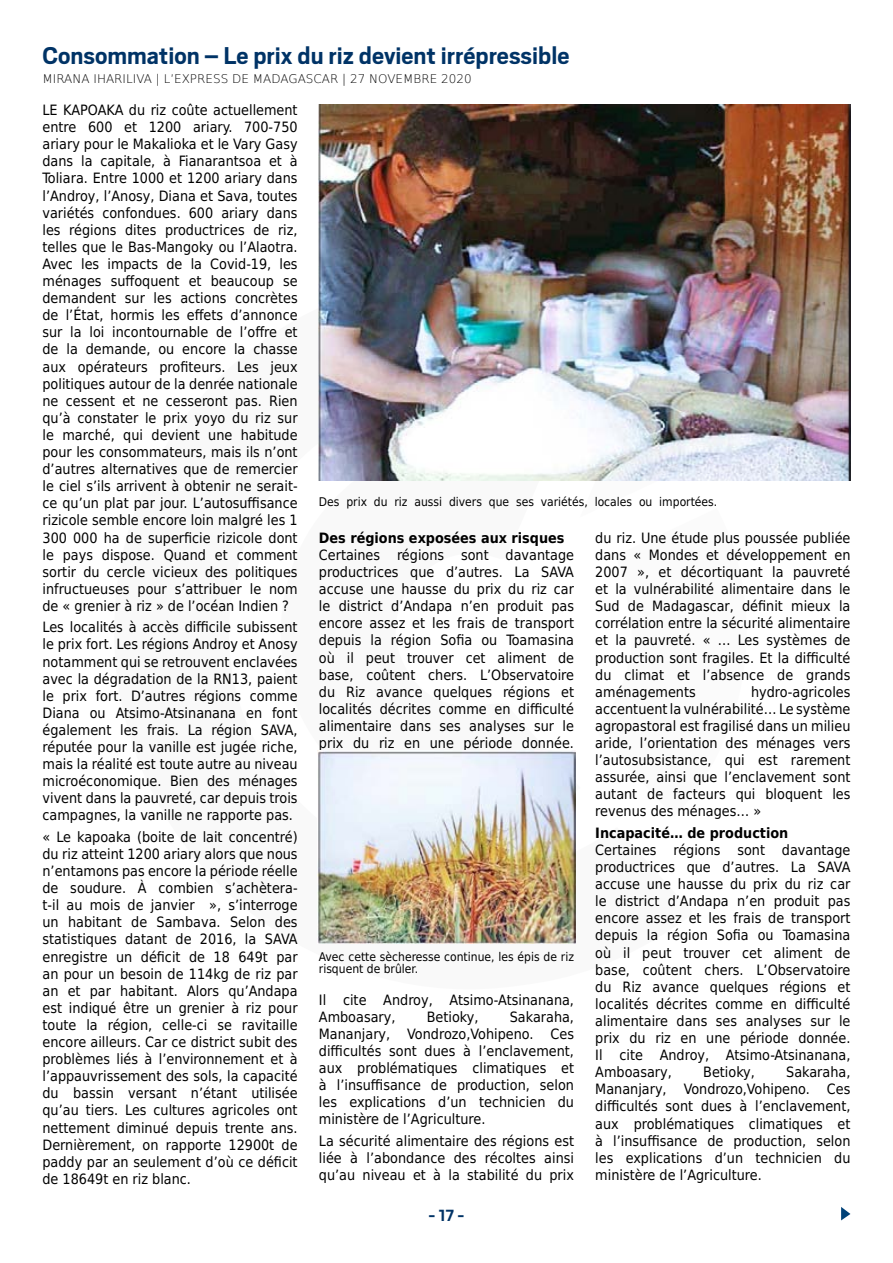
<style>
.page{position:relative;width:893px;height:1263px;background:#fff}
.page>*{position:absolute;margin:0;border:0;box-sizing:border-box;transform-origin:0 0}
.Titre{font:700 27px "Scout";color:#036}
.t1{font:700 18px "Scout";color:#036}
.Texte{font:14.25px/17.1px "DejaVu Sans Condensed";color:#000;text-align:justify}
.Intertitre{font:700 14.25px "DejaVu Sans Condensed";color:#000}
.Légende{font:12px/12px "DejaVu Sans Condensed";color:#000}
.Signature{font:200 12px "DejaVu Sans";color:#000}
</style>
<div class="page">
<svg style="left:580px;top:480px;width:199px;height:1px"></svg>
<img style="left:319px;top:104px;width:531px;height:376px">
<img style="left:318px;top:751px;width:257px;height:192px">
<svg style="left:841px;top:1207px;width:9px;height:13px"></svg>
<p class="Titre" style="left:43px;top:38px;width:528px">Consommation – Le prix du riz devient irrépressible</p>
<p class="Signature" style="left:43px;top:70px;width:431px">MIRANA IHARILIVA | L’EXPRESS DE MADAGASCAR | 27 NOVEMBRE 2020</p>
<p class="Texte" style="left:43px;top:101px;width:257px">LE KAPOAKA du riz coûte actuellement entre 600 et 1200 ariary. 700-750 ariary pour le Makalioka et le Vary Gasy dans la capitale, à Fianarantsoa et à Toliara. Entre 1000 et 1200 ariary dans l’Androy, l’Anosy, Diana et Sava, toutes variétés confondues. 600 ariary dans les régions dites productrices de riz, telles que le Bas-Mangoky ou l’Alaotra.<br>Avec les impacts de la Covid-19, les ménages suffoquent et beaucoup se demandent sur les actions concrètes de l’État, hormis les effets d’annonce sur la loi incontournable de l’offre et de la demande, ou encore la chasse aux opérateurs profiteurs. Les jeux politiques autour de la denrée nationale ne cessent et ne cesseront pas. Rien qu’à constater le prix yoyo du riz sur le marché, qui devient une habitude pour les consommateurs, mais ils n’ont d’autres alternatives que de remercier le ciel s’ils arrivent à obtenir ne serait&shy;ce qu’un plat par jour. L’autosuffisance rizicole semble encore loin malgré les 1<br>300 000 ha de superficie rizicole dont le pays dispose. Quand et comment sortir du cercle vicieux des politiques infructueuses pour s’attribuer le nom de « grenier à riz » de l’océan Indien ?</p>
<p class="Texte" style="left:43px;top:618px;width:257px">Les localités à accès difficile subissent le prix fort. Les régions Androy et Anosy notamment qui se retrouvent enclavées avec la dégradation de la RN13, paient le prix fort. D’autres régions comme Diana ou Atsimo-Atsinanana en font également les frais. La région SAVA, réputée pour la vanille est jugée riche, mais la réalité est toute autre au niveau microéconomique. Bien des ménages vivent dans la pauvreté, car depuis trois campagnes, la vanille ne rapporte pas.</p>
<p class="Texte" style="left:43px;top:828px;width:257px">« Le kapoaka (boite de lait concentré) du riz atteint 1200 ariary alors que nous n’entamons pas encore la période réelle de soudure. À combien s’achètera&shy;t-il au mois de janvier », s’interroge un habitant de Sambava. Selon des statistiques datant de 2016, la SAVA enregistre un déficit de 18 649t par an pour un besoin de 114kg de riz par an et par habitant. Alors qu’Andapa est indiqué être un grenier à riz pour toute la région, celle-ci se ravitaille encore ailleurs. Car ce district subit des problèmes liés à l’environnement et à l’appauvrissement des sols, la capacité du bassin versant n’étant utilisée qu’au tiers. Les cultures agricoles ont nettement diminué depuis trente ans.<br>Dernièrement, on rapporte 12900t de paddy par an seulement d’où ce déficit de 18649t en riz blanc.</p>
<p class="Légende" style="left:319px;top:495px;width:400px">Des prix du riz aussi divers que ses variétés, locales ou importées.</p>
<p class="Intertitre" style="left:319px;top:526px;width:247px">Des régions exposées aux risques</p>
<p class="Texte" style="left:319px;top:546px;width:257px">Certaines régions sont davantage productrices que d’autres. La SAVA accuse une hausse du prix du riz car le district d’Andapa n’en produit pas encore assez et les frais de transport depuis la région Sofia ou Toamasina où il peut trouver cet aliment de base, coûtent chers. L’Observatoire du Riz avance quelques régions et localités décrites comme en difficulté alimentaire dans ses analyses sur le prix du riz en une période donnée.</p>
<p class="Texte" style="left:595px;top:529px;width:257px">du riz. Une étude plus poussée publiée dans « Mondes et développement en 2007 », et décortiquant la pauvreté et la vulnérabilité alimentaire dans le Sud de Madagascar, définit mieux la corrélation entre la sécurité alimentaire et la pauvreté. « … Les systèmes de production sont fragiles. Et la difficulté du climat et l’absence de grands aménagements</p>
<p class="Texte" style="left:595px;top:683px;width:257px;text-indent:156px">hydro-agricoles accentuent la vulnérabilité… Le système agropastoral est fragilisé dans un milieu aride, l’orientation des ménages vers l’autosubsistance, qui est rarement assurée, ainsi que l’enclavement sont autant de facteurs qui bloquent les revenus des ménages… »</p>
<p class="Intertitre" style="left:595px;top:821px;width:195px">Incapacité… de production</p>
<p class="Texte" style="left:595px;top:841px;width:257px">Certaines régions sont davantage productrices que d’autres. La SAVA accuse une hausse du prix du riz car le district d’Andapa n’en produit pas encore assez et les frais de transport depuis la région Sofia ou Toamasina où il peut trouver cet aliment de base, coûtent chers. L’Observatoire du Riz avance quelques régions et localités décrites comme en difficulté alimentaire dans ses analyses sur le prix du riz en une période donnée.<br>Il cite Androy, Atsimo-Atsinanana, Amboasary,</p>
<p class="Légende" style="left:319px;top:950px;width:257px">Avec cette sècheresse continue, les épis de riz risquent de brûler.</p>
<p class="Texte" style="left:319px;top:990px;width:257px">Il cite Androy, Atsimo-Atsinanana,<br>Amboasary,</p>
<p class="Texte" style="left:319px;top:1008px;width:257px;text-indent:191px">Sakaraha, Mananjary, Vondrozo,Vohipeno. Ces difficultés sont dues à l’enclavement, aux problématiques climatiques et à l’insuffisance de production, selon les explications d’un technicien du ministère de l’Agriculture.</p>
<p class="Texte" style="left:319px;top:1131px;width:257px">La sécurité alimentaire des régions est liée à l’abondance des récoltes ainsi qu’au niveau et à la stabilité du prix</p>
<p class="Texte" style="left:427px;top:1008px;width:53px">Betioky,</p>
<p class="Texte" style="left:595px;top:1063px;width:257px;text-indent:191px">Sakaraha, Mananjary, Vondrozo,Vohipeno. Ces difficultés sont dues à l’enclavement, aux problématiques climatiques et à l’insuffisance de production, selon les explications d’un technicien du ministère de l’Agriculture.</p>
<p class="Texte" style="left:703px;top:1063px;width:53px">Betioky,</p>
<p class="t1" style="left:429px;top:1204px;width:37px">- 17 -</p>
</div>
